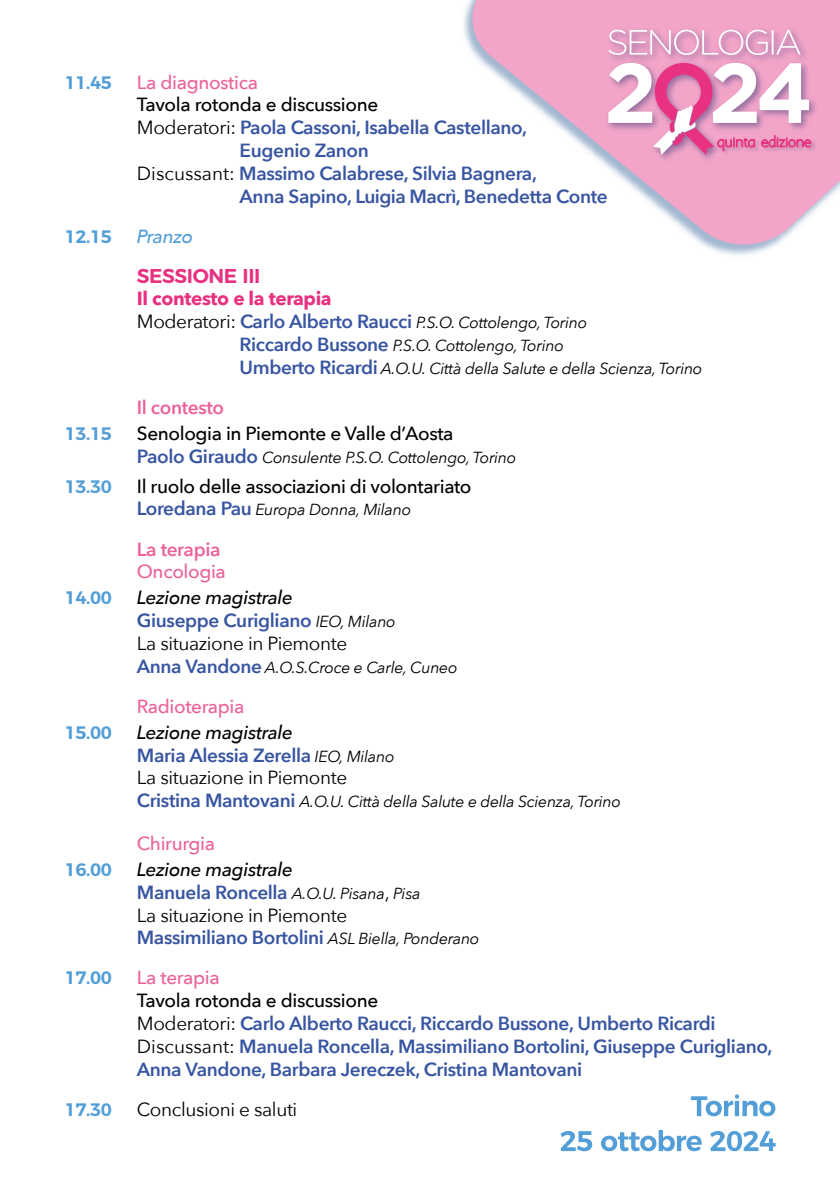
<style>
.page{position:relative;width:840px;height:1191px;background:#fff}
.page>*{position:absolute;margin:0;border:0;box-sizing:border-box;transform-origin:0 0}
.t1{font:600 20px "Montserrat";letter-spacing:-.02em;color:#e83181}
.t2{font:600 19px/22.8px "Avenir Next";letter-spacing:-.02em;color:#3855a2}
.t3{font:19px/22.8px "Avenir Next";letter-spacing:-.02em;color:#000}
.t4{font:500 19px "Avenir Next";letter-spacing:-.02em;color:#000}
.t5{font:500 19px "Avenir Next";letter-spacing:-.02em;color:#ec639b}
.t6{font:700 19px "Avenir Next";letter-spacing:-.02em;color:#e83181}
.t7{font:600 19px "Avenir Next";letter-spacing:-.02em;color:#ec639b}
.t8{font:italic 500 19px "Avenir Next";letter-spacing:-.02em;color:#000}
.t9{font:italic 500 19px "Avenir Next";letter-spacing:-.02em;color:#539ed7}
.t10{font:600 18px "Montserrat";color:#539ed7}
.t11{font:italic 16px/22.8px "Avenir Next";letter-spacing:-.02em;color:#000}
.s1{font-weight:400;color:#000}
.s2{font-style:normal;font-size:19px}
.s3{font-weight:600;font-style:normal;font-size:19px;color:#3855a2}
.s4{font-weight:500;font-style:italic}
.s5{font-weight:600;color:#3855a2}
.s6{font-style:italic;font-size:16px}
.s7{font-weight:500;color:#000}
</style>
<div class="page">
<svg style="left:466px;top:0;width:373px;height:250px;fill:#f3a6c9"></svg>
<img style="left:602px;top:24px;width:218px;height:143px">
<svg style="left:608px;top:30px;width:192px;height:25px;background:#e6adcc"></svg>
<img style="left:713px;top:133px;width:106px;height:27px">
<svg style="left:608px;top:63px;width:203px;height:92px"></svg>
<svg style="left:690px;top:1094px;width:85px;height:22px"></svg>
<svg style="left:560px;top:1131px;width:32px;height:20px"></svg>
<svg style="left:601px;top:1130px;width:100px;height:21px"></svg>
<svg style="left:710px;top:1131px;width:65px;height:20px"></svg>
<p class="t10" style="left:65px;top:67px;width:49px">11.45</p>
<p class="t5" style="left:137px;top:66px;width:123px">La diagnostica</p>
<p class="t4" style="left:137px;top:89px;width:243px">Tavola rotonda e discussione</p>
<p class="t2" style="left:137px;top:116px;width:391px"><span class="s1">Moderatori:</span> Paola Cassoni, Isabella Castellano,</p>
<p class="t2" style="left:239px;top:138px;width:131px">Eugenio Zanon</p>
<p class="t2" style="left:137px;top:161px;width:401px"><span class="s1">Discussant:</span> Massimo Calabrese, Silvia Bagnera,</p>
<p class="t2" style="left:239px;top:184px;width:369px">Anna Sapino, Luigia Macrì, Benedetta Conte</p>
<p class="t10" style="left:65px;top:221px;width:49px">12.15</p>
<p class="t9" style="left:137px;top:220px;width:58px">Pranzo</p>
<p class="t1" style="left:137px;top:259px;width:125px">SESSIONE III</p>
<p class="t6" style="left:137px;top:282px;width:196px">Il contesto e la terapia</p>
<p class="t11" style="left:239px;top:310px;width:464px;text-indent:-103px"><span class="s2">Moderatori:</span> <span class="s3">Carlo Alberto Raucci</span> P.S.O. Cottolengo, Torino<br><span class="s3">Riccardo Bussone</span> P.S.O. Cottolengo, Torino<br><span class="s3">Umberto Ricardi</span> A.O.U. Città della Salute e della Scienza, Torino</p>
<p class="t7" style="left:137px;top:391px;width:89px">Il contesto</p>
<p class="t10" style="left:65px;top:419px;width:49px">13.15</p>
<p class="t4" style="left:137px;top:417px;width:318px">Senologia in Piemonte e Valle d’Aosta</p>
<p class="t11" style="left:137px;top:445px;width:381px"><span class="s3">Paolo Giraudo</span> Consulente P.S.O. Cottolengo, Torino</p>
<p class="t10" style="left:65px;top:471px;width:49px">13.30</p>
<p class="t4" style="left:137px;top:470px;width:336px">Il ruolo delle associazioni di volontariato</p>
<p class="t11" style="left:137px;top:498px;width:276px"><span class="s3">Loredana Pau</span> Europa Donna, Milano</p>
<p class="t7" style="left:137px;top:532px;width:85px">La terapia</p>
<p class="t5" style="left:137px;top:555px;width:90px">Oncologia</p>
<p class="t10" style="left:65px;top:583px;width:49px">14.00</p>
<p class="t3" style="left:137px;top:585px;width:260px"><span class="s4">Lezione magistrale<br></span><span class="s5">Giuseppe Curigliano</span> <span class="s6">IEO, Milano<br></span>La situazione in Piemonte</p>
<p class="t11" style="left:137px;top:655px;width:322px"><span class="s3">Anna Vandone</span> A.O.S.Croce e Carle, Cuneo</p>
<p class="t5" style="left:137px;top:690px;width:109px">Radioterapia</p>
<p class="t10" style="left:65px;top:717px;width:49px">15.00</p>
<p class="t3" style="left:137px;top:720px;width:259px"><span class="s4">Lezione magistrale<br></span><span class="s5">Maria Alessia Zerella</span> <span class="s6">IEO, Milano<br></span>La situazione in Piemonte</p>
<p class="t11" style="left:137px;top:789px;width:485px"><span class="s3">Cristina Mantovani</span> A.O.U. Città della Salute e della Scienza, Torino</p>
<p class="t5" style="left:137px;top:827px;width:80px">Chirurgia</p>
<p class="t10" style="left:65px;top:855px;width:49px">16.00</p>
<p class="t8" style="left:137px;top:853px;width:157px">Lezione magistrale</p>
<p class="t11" style="left:137px;top:881px;width:285px"><span class="s3">Manuela Roncella</span> A.O.U. Pisana<span class="s2">,</span> Pisa</p>
<p class="t3" style="left:137px;top:902px;width:344px">La situazione in Piemonte<br><span class="s5">Massimiliano Bortolini</span> <span class="s6">ASL Biella, Ponderano</span></p>
<p class="t10" style="left:65px;top:963px;width:49px">17.00</p>
<p class="t5" style="left:137px;top:961px;width:84px">La terapia</p>
<p class="t2" style="left:137px;top:988px;width:636px"><span class="s7">Tavola rotonda e discussione<br></span><span class="s1">Moderatori:</span> Carlo Alberto Raucci, Riccardo Bussone, Umberto Ricardi <span class="s1">Discussant:</span> Manuela Roncella, Massimiliano Bortolini, Giuseppe Curigliano, Anna Vandone, Barbara Jereczek, Cristina Mantovani</p>
<p class="t10" style="left:65px;top:1094px;width:49px">17.30</p>
<p class="t3" style="left:137px;top:1096px;width:162px">Conclusioni e saluti</p>
</div>
